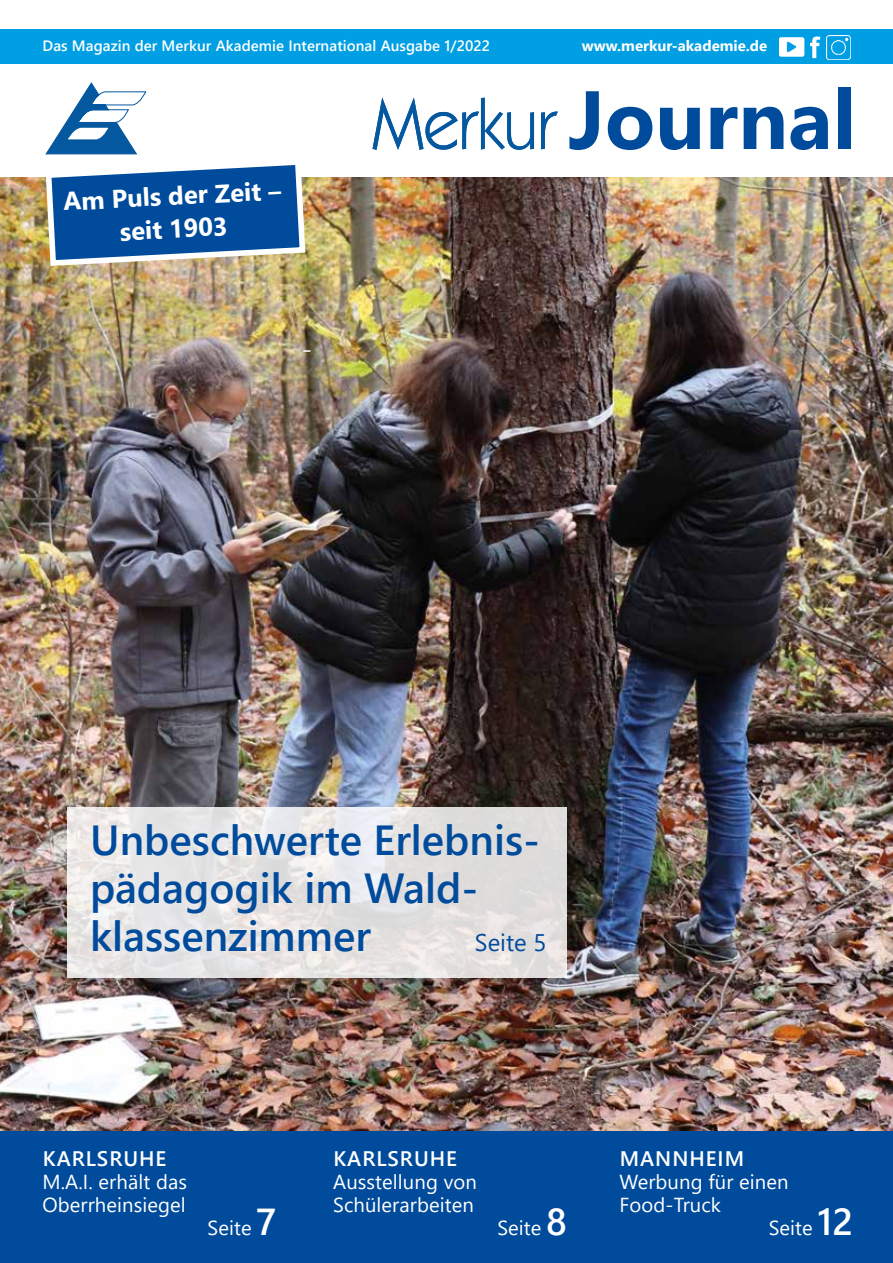
<style>
.page{position:relative;width:893px;height:1263px;background:#fff}
.page>*{position:absolute;margin:0;border:0;box-sizing:border-box;transform-origin:0 0}
.t1{font:700 82.5px "Segoe UI";color:#004b9c}
.t2{font:600 42px/48px "Segoe UI";color:#004b9c}
.t3{font:700 25.5px/33px "Segoe UI";color:#fff;text-align:center}
.t4{font:24px "Segoe UI";color:#004b9c}
.t5{font:600 21px "Segoe UI";letter-spacing:.045em;color:#fff}
.t6{font:20.25px/23.2px "Segoe UI";letter-spacing:.005em;color:#fff}
.t7{font:600 15px "Segoe UI";letter-spacing:.005em;color:#fff}
.t8{font:700 15px "Segoe UI";color:#fff}
.s1{font-family:"Univers LT Std"}
.s2{font-weight:600;font-size:37.5px}
</style>
<div class="page">
<img style="left:0;top:177px;width:893px;height:954px">
<div style="left:307px;top:353px;width:21px;height:17px;background:#000;opacity:.75"></div>
<svg style="left:303px;top:350px;width:7px;height:2px"></svg>
<svg style="left:373px;top:98px;width:161px;height:52px"></svg>
<svg style="left:541px;top:112px;width:17px;height:37px"></svg>
<div style="left:0;top:30px;width:893px;height:34px;background:#009fe3"></div>
<div style="left:0;top:1131px;width:893px;height:132px;background:#004b9c"></div>
<svg style="left:68px;top:807px;width:499px;height:171px;background:#e5e3e3"></svg>
<img style="left:779px;top:37px;width:26px;height:20px">
<img style="left:826px;top:35px;width:25px;height:24px">
<img style="left:810px;top:36px;width:11px;height:23px">
<svg style="left:43px;top:82px;width:265px;height:187px"></svg>
<p class="t7" style="left:43px;top:32px;width:449px">Das Magazin der Merkur Akademie International Ausgabe 1/2022</p>
<p class="t8" style="left:582px;top:32px;width:187px">www.merkur-akademie.de</p>
<h1 class="t1" style="left:568px;top:42px;width:289px">Journal</h1>
<p class="t3" style="left:62px;top:183px;width:219px;rotate:-3deg">Am Puls der Zeit <span class="s1">– </span>seit 1903</p>
<h2 class="t2" style="left:90px;top:813px;width:451px">Unbeschwerte Erlebnis&shy;pädagogik im Wald&shy;klassenzimmer</h2>
<p class="t4" style="left:475px;top:920px;width:73px">Seite 5</p>
<p class="t5" style="left:43px;top:1138px;width:125px">KARLSRUHE</p>
<p class="t6" style="left:43px;top:1168px;width:146px">M.A.I. erhält das<br>Oberrheinsiegel</p>
<p class="t6" style="left:207px;top:1215px;width:70px">Seite <span class="s2">7</span></p>
<p class="t5" style="left:334px;top:1138px;width:125px">KARLSRUHE</p>
<p class="t6" style="left:333px;top:1168px;width:145px">Ausstellung von<br>Schülerarbeiten</p>
<p class="t6" style="left:497px;top:1215px;width:71px">Seite <span class="s2">8</span></p>
<p class="t5" style="left:620px;top:1138px;width:126px">MANNHEIM</p>
<p class="t6" style="left:620px;top:1168px;width:171px">Werbung für einen</p>
<p class="t6" style="left:620px;top:1191px;width:103px">Food-Truck</p>
<p class="t6" style="left:769px;top:1215px;width:86px">Seite <span class="s2">12</span></p>
</div>
